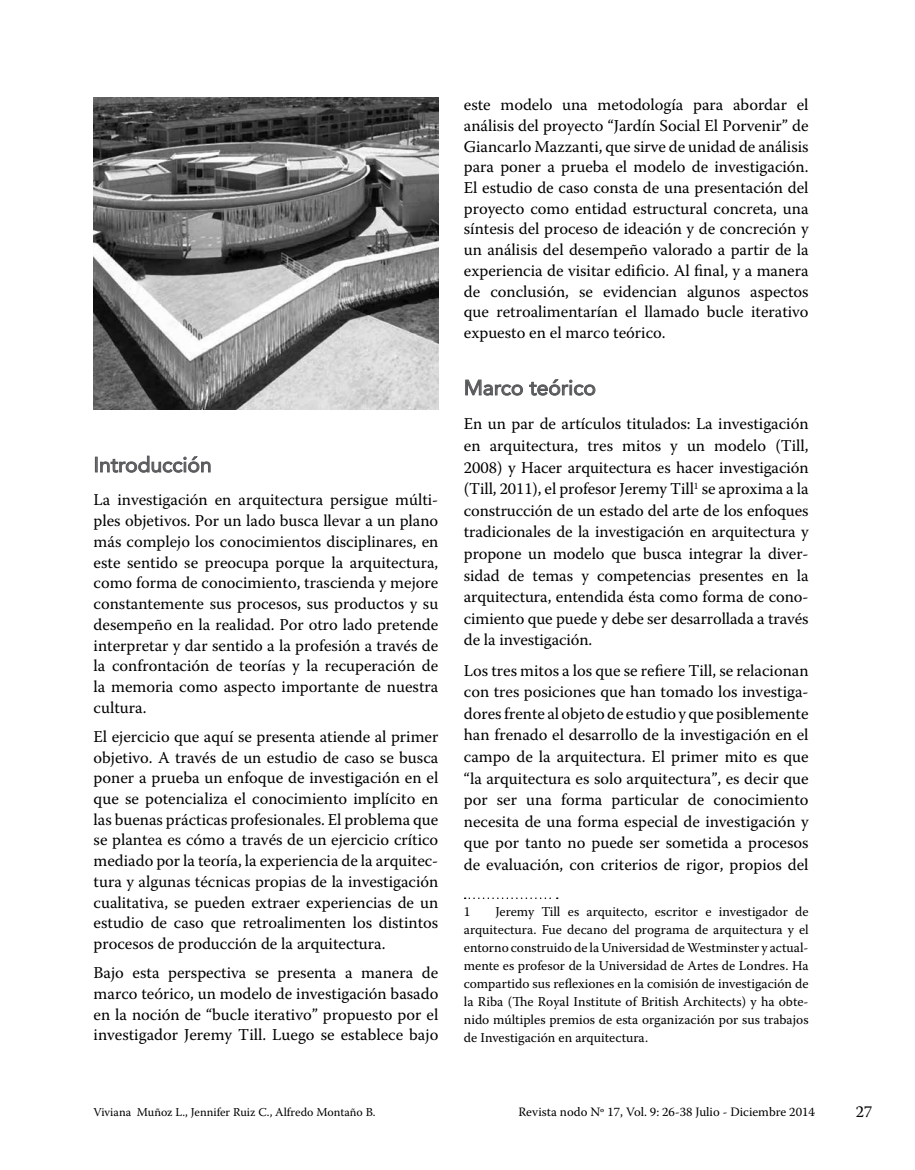
<style>
.page{position:relative;width:915px;height:1170px;background:#fff}
.page>*{position:absolute;margin:0;border:0;box-sizing:border-box;transform-origin:0 0}
.t1{font:21px "Avenir";color:#58595b}
.t2{font:16.5px/20.7px "Warnock Pro";color:#000;text-align:justify}
.t3{font:13.5px/18px "Warnock Pro";color:#000;text-align:justify}
.t4{font:12.75px "Warnock Pro";color:#000}
.t5{font:12px "Warnock Pro";color:#000}
</style>
<div class="page">
<div style="left:95px;top:456px;width:3px;height:16px;border:1px solid #58595b"></div>
<svg style="left:100px;top:455px;width:111px;height:18px"></svg>
<svg style="left:465px;top:379px;width:130px;height:17px"></svg>
<svg style="left:464px;top:897px;width:93px;height:1px"></svg>
<img style="left:94px;top:98px;width:344px;height:311px">
<p class="t1" style="left:94px;top:448px;width:119px">Introducción</p>
<p class="t2" style="left:94px;top:489px;width:346px">La investigación en arquitectura persigue múlti&shy;ples objetivos. Por un lado busca llevar a un plano más complejo los conocimientos disciplinares, en este sentido se preocupa porque la arquitectura, como forma de conocimiento, trascienda y mejore constantemente sus procesos, sus productos y su desempeño en la realidad. Por otro lado pretende interpretar y dar sentido a la profesión a través de la confrontación de teorías y la recuperación de la memoria como aspecto importante de nuestra cultura.</p>
<p class="t2" style="left:94px;top:725px;width:346px">El ejercicio que aquí se presenta atiende al primer objetivo. A través de un estudio de caso se busca poner a prueba un enfoque de investigación en el que se potencializa el conocimiento implícito en las buenas prácticas profesionales. El problema que se plantea es cómo a través de un ejercicio crítico mediado por la teoría, la experiencia de la arquitec&shy;tura y algunas técnicas propias de la investigación cualitativa, se pueden extraer experiencias de un estudio de caso que retroalimenten los distintos procesos de producción de la arquitectura.</p>
<p class="t2" style="left:94px;top:962px;width:346px">Bajo esta perspectiva se presenta a manera de marco teórico, un modelo de investigación basado en la noción de “bucle iterativo” propuesto por el investigador Jeremy Till. Luego se establece bajo</p>
<p class="t2" style="left:463px;top:94px;width:346px">este modelo una metodología para abordar el análisis del proyecto “Jardín Social El Porvenir” de Giancarlo Mazzanti, que sirve de unidad de análisis para poner a prueba el modelo de investigación.<br>El estudio de caso consta de una presentación del proyecto como entidad estructural concreta, una síntesis del proceso de ideación y de concreción y un análisis del desempeño valorado a partir de la experiencia de visitar edificio. Al final, y a manera de conclusión, se evidencian algunos aspectos que retroalimentarían el llamado bucle iterativo expuesto en el marco teórico.</p>
<p class="t1" style="left:463px;top:371px;width:133px">Marco teórico</p>
<p class="t2" style="left:463px;top:413px;width:346px;line-height:21.6px">En un par de artículos titulados: La investigación en arquitectura, tres mitos y un modelo (Till, 2008) y Hacer arquitectura es hacer investigación (Till, 2011), el profesor Jeremy Till<sup>1</sup> se aproxima a la construcción de un estado del arte de los enfoques tradicionales de la investigación en arquitectura y propone un modelo que busca integrar la diver&shy;sidad de temas y competencias presentes en la arquitectura, entendida ésta como forma de cono&shy;cimiento que puede y debe ser desarrollada a través de la investigación.</p>
<p class="t2" style="left:463px;top:659px;width:346px;line-height:21.6px">Los tres mitos a los que se refiere Till, se relacionan con tres posiciones que han tomado los investiga&shy;dores frente al objeto de estudio y que posiblemente han frenado el desarrollo de la investigación en el campo de la arquitectura. El primer mito es que “la arquitectura es solo arquitectura”, es decir que por ser una forma particular de conocimiento necesita de una forma especial de investigación y que por tanto no puede ser sometida a procesos de evaluación, con criterios de rigor, propios del</p>
<p class="t3" style="left:463px;top:902px;width:8px">1</p>
<p class="t3" style="left:463px;top:902px;width:346px;text-indent:31px">Jeremy Till es arquitecto, escritor e investigador de arquitectura. Fue decano del programa de arquitectura y el entorno construido de la Universidad de Westminster y actual&shy;mente es profesor de la Universidad de Artes de Londres. Ha compartido sus reflexiones en la comisión de investigación de la Riba (The Royal Institute of British Architects) y ha obte&shy;nido múltiples premios de esta organización por sus trabajos de Investigación en arquitectura.</p>
<p class="t5" style="left:94px;top:1104px;width:283px">Viviana Muñoz L., Jennifer Ruiz C., Alfredo Montaño B.</p>
<p class="t4" style="left:518px;top:1104px;width:298px">Revista nodo Nº 17, Vol. 9: 26-38 Julio - Diciembre 2014</p>
<p class="t2" style="left:855px;top:1100px;width:18px">27</p>
</div>
